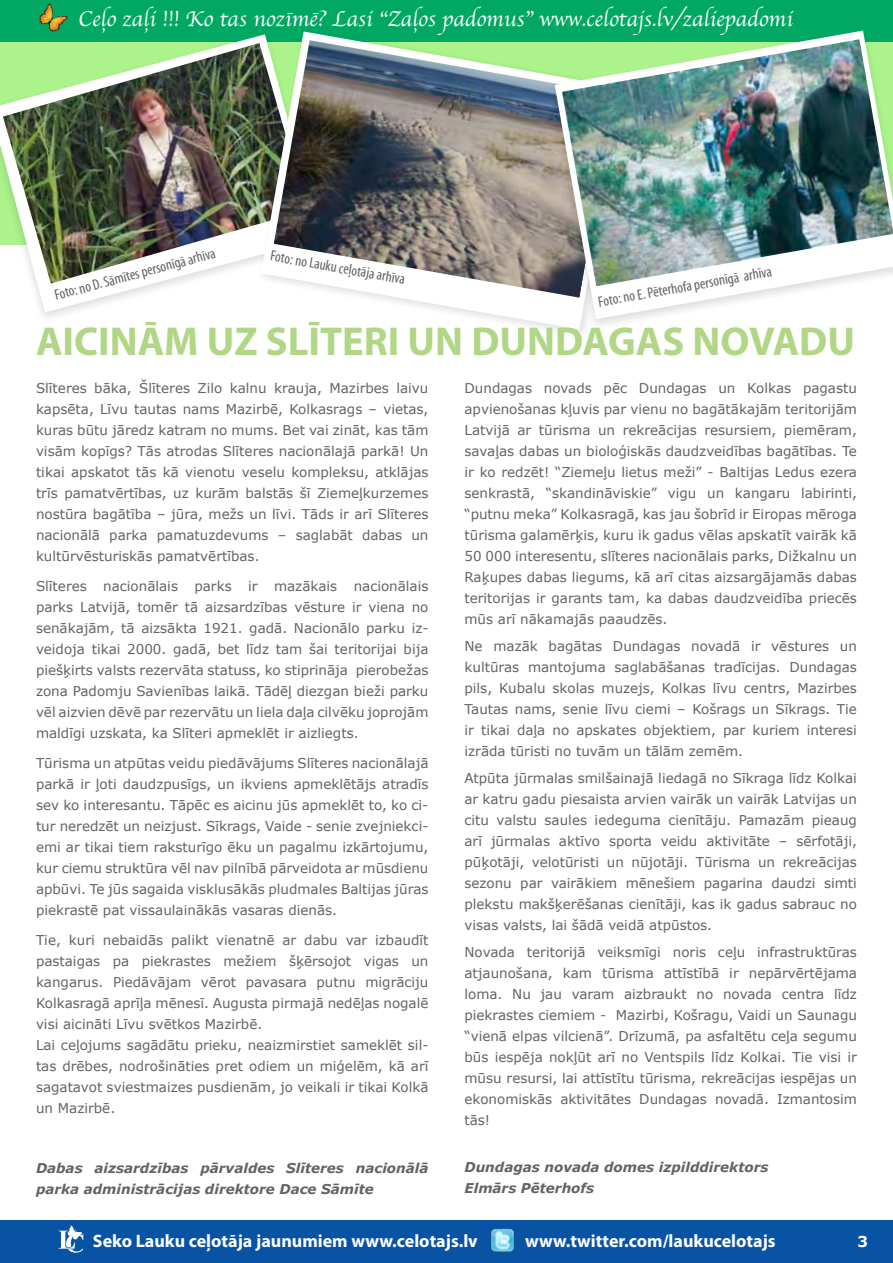
<style>
.page{position:relative;width:893px;height:1263px;background:#fff}
.page>*{position:absolute;margin:0;border:0;box-sizing:border-box;transform-origin:0 0}
.t1{font:700 40.5px "Myriad Pro";color:#b1d685}
.t2{font:22.5px "Apple Chancery";color:#fff}
.t3{font:700 18px "Myriad Pro";color:#fff}
.t4{font:condensed 15px "Myriad Pro";color:#626366}
.t5{font:700 15px "Verdana";color:#fff}
.t6{font:13.5px/21px "Verdana";color:#626366;text-align:justify}
.t7{font:italic 700 13.5px/21px "Verdana";color:#626366}
</style>
<div class="page">
<div style="left:0;top:1221px;width:893px;height:42px;background:#0853a3"></div>
<img style="left:491px;top:1228px;width:23px;height:24px">
<svg style="left:58px;top:1225px;width:25px;height:28px"></svg>
<div style="left:0;top:0;width:893px;height:42px;background:#00a864"></div>
<div style="left:0;top:30px;width:342px;height:301px;background:#171113;opacity:.14"></div>
<svg style="left:0;top:34px;width:256px;height:278px"></svg>
<img style="left:3px;top:43px;width:253px;height:241px">
<div style="left:256px;top:27px;width:383px;height:320px;background:#171113;opacity:.14"></div>
<svg style="left:261px;top:32px;width:285px;height:297px"></svg>
<img style="left:274px;top:40px;width:272px;height:258px">
<div style="left:546px;top:27px;width:347px;height:311px;background:#171113;opacity:.14"></div>
<svg style="left:555px;top:31px;width:338px;height:288px"></svg>
<img style="left:562px;top:39px;width:331px;height:247px">
<svg style="left:38px;top:3px;width:32px;height:29px"></svg>
<h2 class="t2" style="left:78px;top:1px;width:716px">Ceļo zaļi !!! Ko tas nozīmē? Lasi “Zaļos padomus” www.celotajs.lv/zaliepadomi</h2>
<p class="t4" style="left:52px;top:287px;width:168px;rotate:-15deg">Foto: no D. Sāmītes personīgā arhīva</p>
<p class="t4" style="left:272px;top:247px;width:138px;rotate:10deg">Foto: no Lauku ceļotāja arhīva</p>
<p class="t4" style="left:597px;top:293px;width:177px;rotate:-10deg">Foto: no E. Pēterhofa personīgā arhīva</p>
<h1 class="t1" style="left:36px;top:315px;width:821px">AICINĀM UZ SLĪTERI UN DUNDAGAS NOVADU</h1>
<p class="t6" style="left:36px;top:378px;width:394px">Slīteres bāka, Šlīteres Zilo kalnu krauja, Mazirbes laivu kapsēta, Līvu tautas nams Mazirbē, Kolkasrags – vietas, kuras būtu jāredz katram no mums. Bet vai zināt, kas tām visām kopīgs? Tās atrodas Slīteres nacionālajā parkā! Un tikai apskatot tās kā vienotu veselu kompleksu, atklājas trīs pamatvērtības, uz kurām balstās šī Ziemeļkurzemes nostūra bagātība – jūra, mežs un līvi. Tāds ir arī Slīteres nacionālā parka pamatuzdevums – saglabāt dabas un kultūrvēsturiskās pamatvērtības.</p>
<p class="t6" style="left:36px;top:576px;width:394px">Slīteres nacionālais parks ir mazākais nacionālais parks Latvijā, tomēr tā aizsardzības vēsture ir viena no senākajām, tā aizsākta 1921. gadā. Nacionālo parku iz&shy;veidoja tikai 2000. gadā, bet līdz tam šai teritorijai bija piešķirts valsts rezervāta statuss, ko stiprināja pierobežas zona Padomju Savienības laikā. Tādēļ diezgan bieži parku vēl aizvien dēvē par rezervātu un liela daļa cilvēku joprojām maldīgi uzskata, ka Slīteri apmeklēt ir aizliegts.</p>
<p class="t6" style="left:36px;top:753px;width:394px">Tūrisma un atpūtas veidu piedāvājums Slīteres nacionālajā parkā ir ļoti daudzpusīgs, un ikviens apmeklētājs atradīs sev ko interesantu. Tāpēc es aicinu jūs apmeklēt to, ko ci&shy;tur neredzēt un neizjust. Sīkrags, Vaide - senie zvejniekci&shy;emi ar tikai tiem raksturīgo ēku un pagalmu izkārtojumu, kur ciemu struktūra vēl nav pilnībā pārveidota ar mūsdienu apbūvi. Te jūs sagaida visklusākās pludmales Baltijas jūras piekrastē pat vissaulainākās vasaras dienās.</p>
<p class="t6" style="left:36px;top:930px;width:394px;text-align:left">Tie, kuri nebaidās palikt vienatnē ar dabu var izbaudīt pastaigas pa piekrastes mežiem šķērsojot vigas un kangarus. Piedāvājam vērot pavasara putnu migrāciju Kolkasragā aprīļa mēnesī. Augusta pirmajā nedēļas nogalē visi aicināti Līvu svētkos Mazirbē.<br>Lai ceļojums sagādātu prieku, neaizmirstiet sameklēt sil&shy;tas drēbes, nodrošināties pret odiem un miģelēm, kā arī sagatavot sviestmaizes pusdienām, jo veikali ir tikai Kolkā un Mazirbē.</p>
<p class="t7" style="left:36px;top:1158px;width:394px">Dabas aizsardzības pārvaldes Slīteres nacionālā parka administrācijas direktore Dace Sāmīte</p>
<p class="t6" style="left:464px;top:378px;width:394px">Dundagas novads pēc Dundagas un Kolkas pagastu apvienošanas kļuvis par vienu no bagātākajām teritorijām Latvijā ar tūrisma un rekreācijas resursiem, piemēram, savaļas dabas un bioloģiskās daudzveidības bagātības. Te ir ko redzēt! “Ziemeļu lietus meži” - Baltijas Ledus ezera senkrastā, “skandināviskie” vigu un kangaru labirinti, “putnu meka” Kolkasragā, kas jau šobrīd ir Eiropas mēroga tūrisma galamērķis, kuru ik gadus vēlas apskatīt vairāk kā 50 000 interesentu, slīteres nacionālais parks, Dižkalnu un Raķupes dabas liegums, kā arī citas aizsargājamās dabas teritorijas ir garants tam, ka dabas daudzveidība priecēs mūs arī nākamajās paaudzēs.</p>
<p class="t6" style="left:464px;top:636px;width:394px">Ne mazāk bagātas Dundagas novadā ir vēstures un kultūras mantojuma saglabāšanas tradīcijas. Dundagas pils, Kubalu skolas muzejs, Kolkas līvu centrs, Mazirbes Tautas nams, senie līvu ciemi – Košrags un Sīkrags. Tie ir tikai daļa no apskates objektiem, par kuriem interesi izrāda tūristi no tuvām un tālām zemēm.</p>
<p class="t6" style="left:464px;top:768px;width:394px">Atpūta jūrmalas smilšainajā liedagā no Sīkraga līdz Kolkai ar katru gadu piesaista arvien vairāk un vairāk Latvijas un citu valstu saules iedeguma cienītāju. Pamazām pieaug arī jūrmalas aktīvo sporta veidu aktivitāte – sērfotāji, pūķotāji, velotūristi un nūjotāji. Tūrisma un rekreācijas sezonu par vairākiem mēnešiem pagarina daudzi simti plekstu makšķerēšanas cienītāji, kas ik gadus sabrauc no visas valsts, lai šādā veidā atpūstos.</p>
<p class="t6" style="left:464px;top:942px;width:394px">Novada teritorijā veiksmīgi noris ceļu infrastruktūras atjaunošana, kam tūrisma attīstībā ir nepārvērtējama loma. Nu jau varam aizbraukt no novada centra līdz piekrastes ciemiem - Mazirbi, Košragu, Vaidi un Saunagu “vienā elpas vilcienā”. Drīzumā, pa asfaltētu ceļa segumu būs iespēja nokļūt arī no Ventspils līdz Kolkai. Tie visi ir mūsu resursi, lai attīstītu tūrisma, rekreācijas iespējas un ekonomiskās aktivitātes Dundagas novadā. Izmantosim tās!</p>
<p class="t7" style="left:464px;top:1156px;width:305px">Dundagas novada domes izpilddirektors<br>Elmārs Pēterhofs</p>
<h3 class="t3" style="left:93px;top:1229px;width:386px">Seko Lauku ceļotāja jaunumiem www.celotajs.lv</h3>
<h3 class="t3" style="left:525px;top:1229px;width:252px">www.twitter.com/laukucelotajs</h3>
<p class="t5" style="left:857px;top:1232px;width:12px">3</p>
</div>
